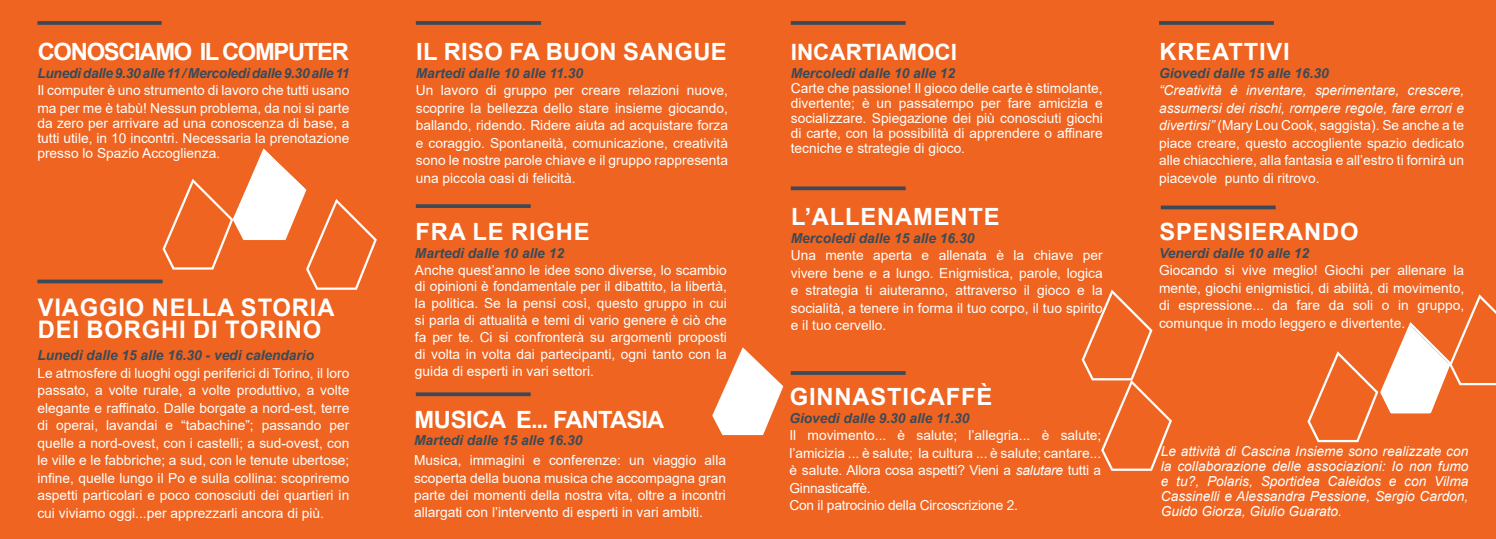
<style>
.page{position:relative;width:1496px;height:539px;background:#fff}
.page>*{position:absolute;margin:0;border:0;box-sizing:border-box;transform-origin:0 0}
.t1{font:700 24.25px/21.2px "Arial";letter-spacing:.035em;color:#fff}
.t2{font:700 23.75px "Arial";letter-spacing:.035em;color:#fff}
.t3{font:700 23.75px "Arial";letter-spacing:-.055em;color:#fff}
.t4{font:700 23.75px "Arial";letter-spacing:-.035em;color:#fff}
.t5{font:700 23.75px "Arial";letter-spacing:.015em;color:#fff}
.t6{font:700 22.5px "Arial";color:#fff}
.t7{font:13.75px/17.5px "Arial";color:#fff;text-align:justify}
.t8{font:italic 700 13.75px "Arial";color:#3a4a58}
.t9{font:italic 13.75px/15px "Arial";color:#fff;text-align:justify}
.t10{font:italic 700 13.75px "Arial";letter-spacing:-.02em;color:#3a4a58}
.s1{font-style:italic}
</style>
<div class="page">
<div style="left:0;top:0;width:1495px;height:539px;background:#ee6420"></div>
<svg style="left:712px;top:347px;width:71px;height:88px"></svg>
<svg style="left:162px;top:148px;width:215px;height:142px"></svg>
<svg style="left:1307px;top:294px;width:188px;height:148px"></svg>
<svg style="left:1081px;top:289px;width:90px;height:181px"></svg>
<svg style="left:416px;top:204px;width:114px;height:4px"></svg>
<svg style="left:416px;top:392px;width:114px;height:4px"></svg>
<svg style="left:37px;top:279px;width:126px;height:4px"></svg>
<svg style="left:416px;top:21px;width:125px;height:4px"></svg>
<svg style="left:790px;top:186px;width:115px;height:4px"></svg>
<svg style="left:790px;top:371px;width:115px;height:4px"></svg>
<svg style="left:790px;top:21px;width:115px;height:4px"></svg>
<svg style="left:1159px;top:21px;width:114px;height:4px"></svg>
<svg style="left:37px;top:21px;width:125px;height:4px"></svg>
<svg style="left:1160px;top:205px;width:115px;height:4px"></svg>
<h2 class="t3" style="left:38px;top:35px;width:312px">CONOSCIAMO IL COMPUTER</h2>
<p class="t10" style="left:37px;top:64px;width:313px">Lunedì dalle 9.30 alle 11 / Mercoledì dalle 9.30 alle 11</p>
<p class="t7" style="left:37px;top:81px;width:313px">Il computer è uno strumento di lavoro che tutti usano ma per me è tabù! Nessun problema, da noi si parte</p>
<p class="t7" style="left:37px;top:115px;width:313px;line-height:15px">da zero per arrivare ad una conoscenza di base, a tutti utile, in 10 incontri. Necessaria la prenotazione presso lo Spazio Accoglienza.</p>
<h1 class="t1" style="left:38px;top:297px;width:298px">VIAGGIO NELLA STORIA<br>DEI BORGHI DI TORINO</h1>
<p class="t8" style="left:37px;top:346px;width:278px">Lunedì dalle 15 alle 16.30 - vedi calendario</p>
<p class="t7" style="left:37px;top:364px;width:313px">Le atmosfere di luoghi oggi periferici di Torino, il loro passato, a volte rurale, a volte produttivo, a volte elegante e raffinato. Dalle borgate a nord-est, terre di operai, lavandai e “tabachine”; passando per quelle a nord-ovest, con i castelli; a sud-ovest, con le ville e le fabbriche; a sud, con le tenute ubertose; infine, quelle lungo il Po e sulla collina: scopriremo aspetti particolari e poco conosciuti dei quartieri in cui viviamo oggi...per apprezzarli ancora di più.</p>
<h2 class="t5" style="left:416px;top:35px;width:312px">IL RISO FA BUON SANGUE</h2>
<p class="t8" style="left:416px;top:64px;width:169px">Martedì dalle 10 alle 11.30</p>
<p class="t7" style="left:416px;top:81px;width:314px">Un lavoro di gruppo per creare relazioni nuove, scoprire la bellezza dello stare insieme giocando, ballando, ridendo. Ridere aiuta ad acquistare forza e coraggio. Spontaneità, comunicazione, creatività sono le nostre parole chiave e il gruppo rappresenta una piccola oasi di felicità.</p>
<h2 class="t2" style="left:415px;top:215px;width:176px">FRA LE RIGHE</h2>
<p class="t8" style="left:415px;top:244px;width:151px">Martedì dalle 10 alle 12</p>
<p class="t7" style="left:415px;top:261px;width:313px;line-height:16.9px">Anche quest’anno le idee sono diverse, lo scambio di opinioni è fondamentale per il dibattito, la libertà, la politica. Se la pensi così, questo gruppo in cui si parla di attualità e temi di vario genere è ciò che fa per te. Ci si confronterà su argomenti proposti di volta in volta dai partecipanti, ogni tanto con la guida di esperti in vari settori.</p>
<h2 class="t4" style="left:414px;top:402px;width:251px">MUSICA E... FANTASIA</h2>
<p class="t8" style="left:414px;top:431px;width:170px">Martedì dalle 15 alle 16.30</p>
<p class="t7" style="left:414px;top:451px;width:313px">Musica, immagini e conferenze: un viaggio alla scoperta della buona musica che accompagna gran parte dei momenti della nostra vita, oltre a incontri</p>
<p class="t7" style="left:414px;top:503px;width:290px">allargati con l’intervento di esperti in vari ambiti.</p>
<h3 class="t6" style="left:790px;top:36px;width:168px">INCARTIAMOCI</h3>
<p class="t8" style="left:790px;top:64px;width:166px">Mercoledì dalle 10 alle 12</p>
<p class="t7" style="left:790px;top:80px;width:313px;line-height:15px">Carte che passione! Il gioco delle carte è stimolante, divertente; è un passatempo per fare amicizia e socializzare. Spiegazione dei più conosciuti giochi di carte, con la possibilità di apprendere o affinare tecniche e strategie di gioco.</p>
<h2 class="t2" style="left:791px;top:200px;width:210px">L’ALLENAMENTE</h2>
<p class="t8" style="left:790px;top:229px;width:185px">Mercoledì dalle 15 alle 16.30</p>
<p class="t7" style="left:790px;top:246px;width:313px">Una mente aperta e allenata è la chiave per vivere bene e a lungo. Enigmistica, parole, logica e strategia ti aiuteranno, attraverso il gioco e la socialità, a tenere in forma il tuo corpo, il tuo spirito e il tuo cervello.</p>
<h2 class="t2" style="left:789px;top:380px;width:204px">GINNASTICAFFÈ</h2>
<p class="t8" style="left:789px;top:409px;width:182px">Giovedì dalle 9.30 alle 11.30</p>
<p class="t7" style="left:789px;top:426px;width:313px;text-align:left">Il movimento... è salute; l’allegria... è salute; l’amicizia ... è salute; la cultura ... è salute; cantare... è salute. Allora cosa aspetti? Vieni a <span class="s1">salutare</span> tutti a Ginnasticaffè.<br>Con il patrocinio della Circoscrizione 2.</p>
<h2 class="t2" style="left:1159px;top:35px;width:132px">KREATTIVI</h2>
<p class="t8" style="left:1158px;top:64px;width:171px">Giovedì dalle 15 alle 16.30</p>
<p class="t7" style="left:1158px;top:81px;width:307px"><span class="s1">“Creatività è inventare, sperimentare, crescere, assumersi dei rischi, rompere regole, fare errori e divertirsi”</span> (Mary Lou Cook, saggista). Se anche a te piace creare, questo accogliente spazio dedicato alle chiacchiere, alla fantasia e all’estro ti fornirà un piacevole punto di ritrovo.</p>
<h2 class="t2" style="left:1159px;top:215px;width:201px">SPENSIERANDO</h2>
<p class="t8" style="left:1158px;top:244px;width:152px">Venerdì dalle 10 alle 12</p>
<p class="t7" style="left:1158px;top:261px;width:307px">Giocando si vive meglio! Giochi per allenare la mente, giochi enigmistici, di abilità, di movimento, di espressione... da fare da soli o in gruppo, comunque in modo leggero e divertente.</p>
<p class="t9" style="left:1160px;top:443px;width:309px">Le attività di Cascina Insieme sono realizzate con la collaborazione delle associazioni: Io non fumo e tu?, Polaris, Sportidea Caleidos e con Vilma Cassinelli e Alessandra Pessione, Sergio Cardon, Guido Giorza, Giulio Guarato.</p>
</div>
